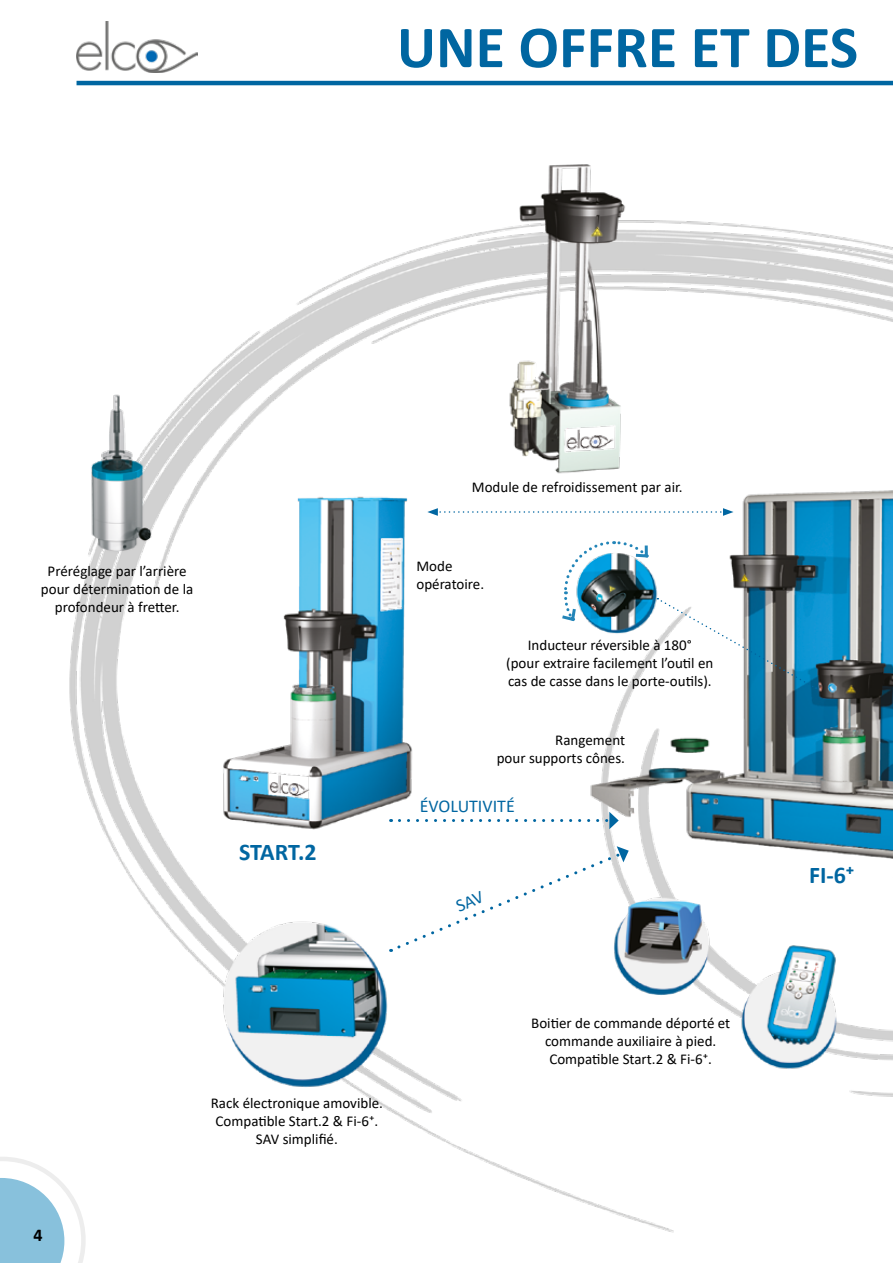
<style>
.page{position:relative;width:893px;height:1263px;background:#fff}
.page>*{position:absolute;margin:0;border:0;box-sizing:border-box;transform-origin:0 0}
.t1{font:700 60px "Calibri";color:#0066a1}
.t2{font:700 24px "Calibri";letter-spacing:-.01em;color:#0066a1}
.t3{font:18px "Calibri";color:#0066a1}
.t4{font:700 18px "Calibri";color:#000}
.t5{font:15px/18px "Calibri";color:#000;text-align:center}
</style>
<div class="page">
<img style="left:69px;top:50px;width:824px;height:1183px">
<svg style="left:0;top:1157px;width:86px;height:106px"></svg>
<svg style="left:399px;top:812px;width:220px;height:17px"></svg>
<svg style="left:892px;top:877px;width:1px;height:13px"></svg>
<svg style="left:657px;top:598px;width:160px;height:91px"></svg>
<img style="left:559px;top:539px;width:90px;height:84px">
<svg style="left:427px;top:508px;width:306px;height:8px"></svg>
<hr style="left:77px;top:81px;width:816px;height:4px;background:#0066a1">
<img style="left:77px;top:21px;width:120px;height:51px">
<svg style="left:391px;top:846px;width:238px;height:106px"></svg>
<h1 class="t1" style="left:397px;top:5px;width:463px">UNE OFFRE ET DES</h1>
<p class="t5" style="left:472px;top:477px;width:212px">Module de refroidissement par air.</p>
<p class="t5" style="left:41px;top:561px;width:154px">Préréglage par l’arrière pour détermination de la profondeur à fretter.</p>
<p class="t5" style="left:416px;top:556px;width:69px;text-align:left">Mode opératoire.</p>
<p class="t5" style="left:506px;top:635px;width:209px">Inducteur réversible à 180°<br>(pour extraire facilement l’outil en cas de casse dans le porte-outils).</p>
<p class="t5" style="left:497px;top:730px;width:130px;text-align:right">Rangement<br>pour supports cônes.</p>
<p class="t4" style="left:33px;top:1222px;width:11px">4</p>
<h2 class="t2" style="left:239px;top:834px;width:79px">START.2</h2>
<p class="t3" style="left:420px;top:793px;width:97px">ÉVOLUTIVITÉ</p>
<p class="t5" style="left:211px;top:1094px;width:174px">Rack électronique amovible.<br>Compatible Start.2 &amp; Fi-6⁺.<br>SAV simplifié.</p>
<p class="t5" style="left:531px;top:1013px;width:201px">Boitier de commande déporté et commande auxiliaire à pied.<br>Compatible Start.2 &amp; Fi-6⁺.</p>
<h2 class="t2" style="left:809px;top:858px;width:47px">FI-6⁺</h2>
</div>
